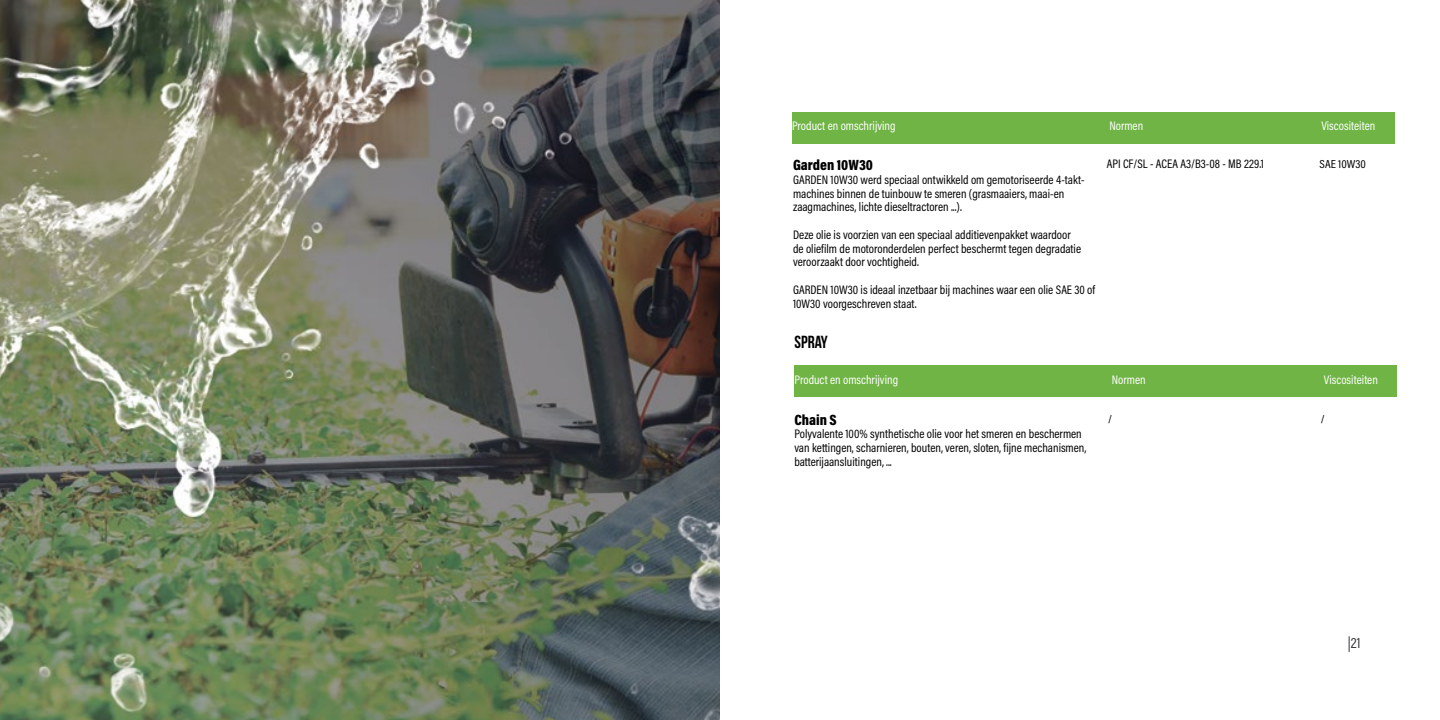
<style>
.page{position:relative;width:1440px;height:720px;background:#fff}
.page>*{position:absolute;margin:0;border:0;box-sizing:border-box;transform-origin:0 0}
.t1{font:17.5px "Bebas Neue";color:#000}
.t2{font:900 15px "Acumin Pro Cond";color:#000}
.t3{font:15px "Acumin Pro Cond";color:#353738}
.t4{font:12.5px/13.8px "Acumin Pro Cond";color:#000}
.t5{font:12.5px "Acumin Pro Cond";color:#fff}
.t6{font:11.75px "Acumin Pro Cond";color:#000;scale:1.06 1}
</style>
<div class="page">
<div style="left:792px;top:112px;width:603px;height:31px;background:#6fb444"></div>
<img style="left:0;top:0;width:720px;height:720px">
<div style="left:795px;top:366px;width:602px;height:31px;background:#6fb444"></div>
<p class="t5" style="left:792px;top:118px;width:105px">Product en omschrijving</p>
<p class="t5" style="left:1109px;top:118px;width:35px">Normen</p>
<p class="t5" style="left:1321px;top:118px;width:56px">Viscositeiten</p>
<p class="t2" style="left:793px;top:155px;width:81px">Garden 10W30</p>
<p class="t4" style="left:793px;top:172px;width:293px">GARDEN 10W30 werd speciaal ontwikkeld om gemotoriseerde 4-takt&shy;machines binnen de tuinbouw te smeren (grasmaaiers, maai-en zaagmachines, lichte dieseltractoren ...).</p>
<p class="t4" style="left:793px;top:227px;width:290px">Deze olie is voorzien van een speciaal additievenpakket waardoor de oliefilm de motoronderdelen perfect beschermt tegen degradatie veroorzaakt door vochtigheid.</p>
<p class="t4" style="left:793px;top:282px;width:304px">GARDEN 10W30 is ideaal inzetbaar bij machines waar een olie SAE 30 of<br>10W30 voorgeschreven staat.</p>
<p class="t4" style="left:1107px;top:157px;width:159px">API CF/SL - ACEA A3/B3-08 - MB 229.1</p>
<p class="t6" style="left:1320px;top:157px;width:45px">SAE 10W30</p>
<h1 class="t1" style="left:795px;top:332px;width:35px">Spray</h1>
<p class="t5" style="left:795px;top:372px;width:105px">Product en omschrijving</p>
<p class="t5" style="left:1112px;top:372px;width:35px">Normen</p>
<p class="t5" style="left:1324px;top:372px;width:56px">Viscositeiten</p>
<p class="t2" style="left:794px;top:410px;width:44px">Chain S</p>
<p class="t4" style="left:794px;top:427px;width:294px">Polyvalente 100% synthetische olie voor het smeren en beschermen van kettingen, scharnieren, bouten, veren, sloten, fijne mechanismen, batterijaansluitingen, ...</p>
<p class="t6" style="left:1108px;top:411px;width:5px">/</p>
<p class="t6" style="left:1321px;top:411px;width:5px">/</p>
<p class="t3" style="left:1348px;top:633px;width:14px">|21</p>
</div>
